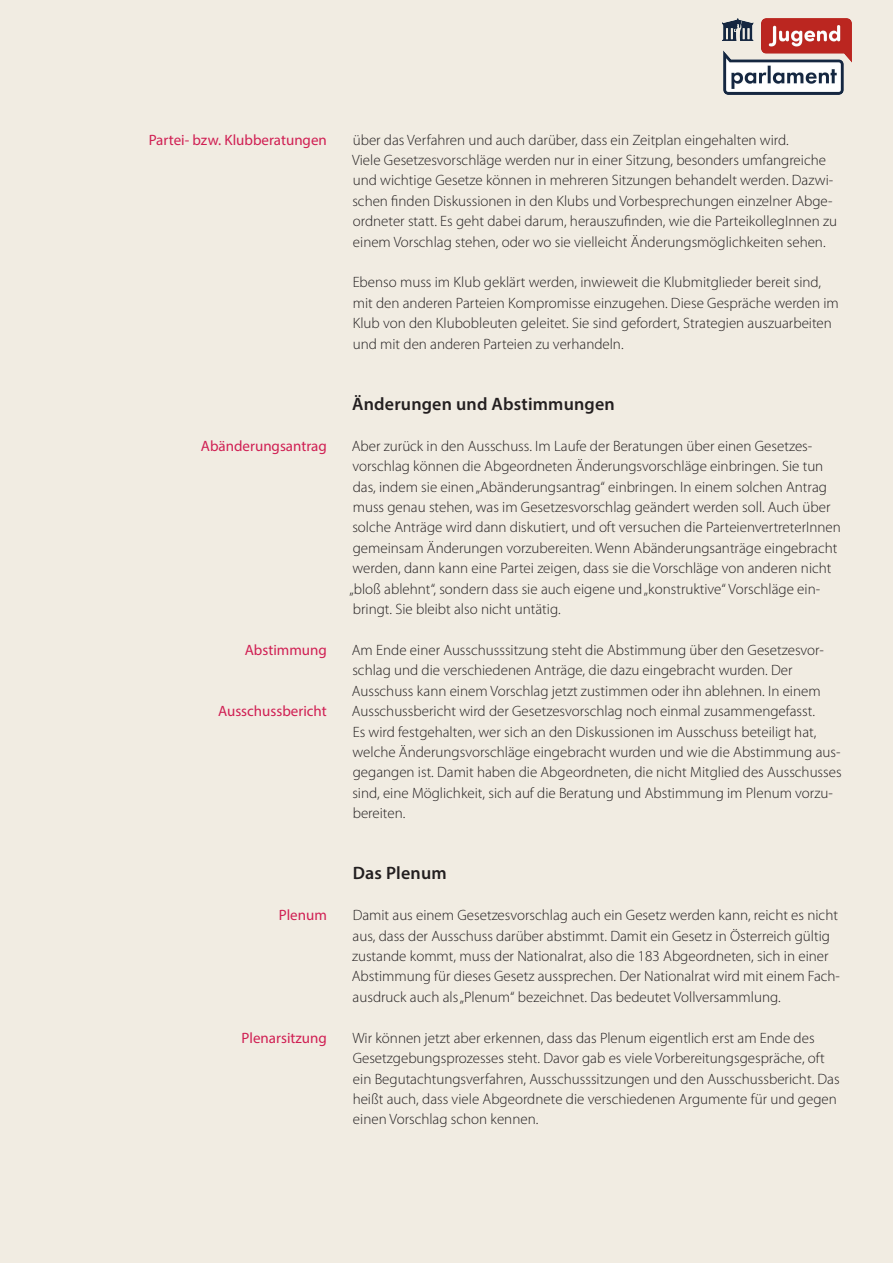
<style>
.page{position:relative;width:893px;height:1263px;background:#f1ece2}
.page>*{position:absolute;margin:0;border:0;box-sizing:border-box;transform-origin:0 0}
.t1{font:600 18px "Myriad Pro";letter-spacing:.01em;color:#231f20}
.t2{font:300 15px/20.4px "Myriad Pro";color:#231f20}
.t3{font:15px "Myriad Pro";color:#d01f53}
</style>
<div class="page">
<img style="left:723px;top:19px;width:128px;height:75px">
<p class="t3" style="left:149px;top:130px;width:180px">Partei- bzw. Klubberatungen</p>
<p class="t3" style="left:201px;top:436px;width:127px">Abänderungsantrag</p>
<p class="t3" style="left:245px;top:641px;width:84px">Abstimmung</p>
<p class="t3" style="left:218px;top:702px;width:110px">Ausschussbericht</p>
<p class="t3" style="left:279px;top:906px;width:50px">Plenum</p>
<p class="t3" style="left:242px;top:1028px;width:87px">Plenarsitzung</p>
<p class="t2" style="left:352px;top:130px;width:486px">über das Verfahren und auch darüber, dass ein Zeitplan eingehalten wird.<br>Viele Gesetzesvorschläge werden nur in einer Sitzung, besonders umfangreiche und wichtige Gesetze können in mehreren Sitzungen behandelt werden. Dazwi&shy;schen finden Diskussionen in den Klubs und Vorbesprechungen einzelner Abge&shy;ordneter statt. Es geht dabei darum, herauszufinden, wie die ParteikollegInnen zu einem Vorschlag stehen, oder wo sie vielleicht Änderungsmöglichkeiten sehen.</p>
<p class="t2" style="left:353px;top:273px;width:488px">Ebenso muss im Klub geklärt werden, inwieweit die Klubmitglieder bereit sind, mit den anderen Parteien Kompromisse einzugehen. Diese Gespräche werden im Klub von den Klubobleuten geleitet. Sie sind gefordert, Strategien auszuarbeiten und mit den anderen Parteien zu verhandeln.</p>
<p class="t1" style="left:352px;top:392px;width:264px">Änderungen und Abstimmungen</p>
<p class="t2" style="left:349px;top:436px;width:493px">Aber zurück in den Ausschuss. Im Laufe der Beratungen über einen Gesetzes&shy;vorschlag können die Abgeordneten Änderungsvorschläge einbringen. Sie tun das, indem sie einen „Abänderungsantrag“ einbringen. In einem solchen Antrag muss genau stehen, was im Gesetzesvorschlag geändert werden soll. Auch über solche Anträge wird dann diskutiert, und oft versuchen die ParteienvertreterInnen gemeinsam Änderungen vorzubereiten. Wenn Abänderungsanträge eingebracht werden, dann kann eine Partei zeigen, dass sie die Vorschläge von anderen nicht „bloß ablehnt“, sondern dass sie auch eigene und „konstruktive“ Vorschläge ein&shy;bringt. Sie bleibt also nicht untätig.</p>
<p class="t2" style="left:352px;top:640px;width:491px">Am Ende einer Ausschusssitzung steht die Abstimmung über den Gesetzesvor&shy;schlag und die verschiedenen Anträge, die dazu eingebracht wurden. Der Ausschuss kann einem Vorschlag jetzt zustimmen oder ihn ablehnen. In einem Ausschussbericht wird der Gesetzesvorschlag noch einmal zusammengefasst.<br>Es wird festgehalten, wer sich an den Diskussionen im Ausschuss beteiligt hat, welche Änderungsvorschläge eingebracht wurden und wie die Abstimmung aus&shy;gegangen ist. Damit haben die Abgeordneten, die nicht Mitglied des Ausschusses sind, eine Möglichkeit, sich auf die Beratung und Abstimmung im Plenum vorzu&shy;bereiten.</p>
<p class="t1" style="left:353px;top:862px;width:96px">Das Plenum</p>
<p class="t2" style="left:352px;top:905px;width:490px">Damit aus einem Gesetzesvorschlag auch ein Gesetz werden kann, reicht es nicht aus, dass der Ausschuss darüber abstimmt. Damit ein Gesetz in Österreich gültig zustande kommt, muss der Nationalrat, also die 183 Abgeordneten, sich in einer Abstimmung für dieses Gesetz aussprechen. Der Nationalrat wird mit einem Fach&shy;ausdruck auch als „Plenum“ bezeichnet. Das bedeutet Vollversammlung.</p>
<p class="t2" style="left:352px;top:1028px;width:489px">Wir können jetzt aber erkennen, dass das Plenum eigentlich erst am Ende des Gesetzgebungsprozesses steht. Davor gab es viele Vorbereitungsgespräche, oft ein Begutachtungsverfahren, Ausschusssitzungen und den Ausschussbericht. Das heißt auch, dass viele Abgeordnete die verschiedenen Argumente für und gegen einen Vorschlag schon kennen.</p>
</div>
